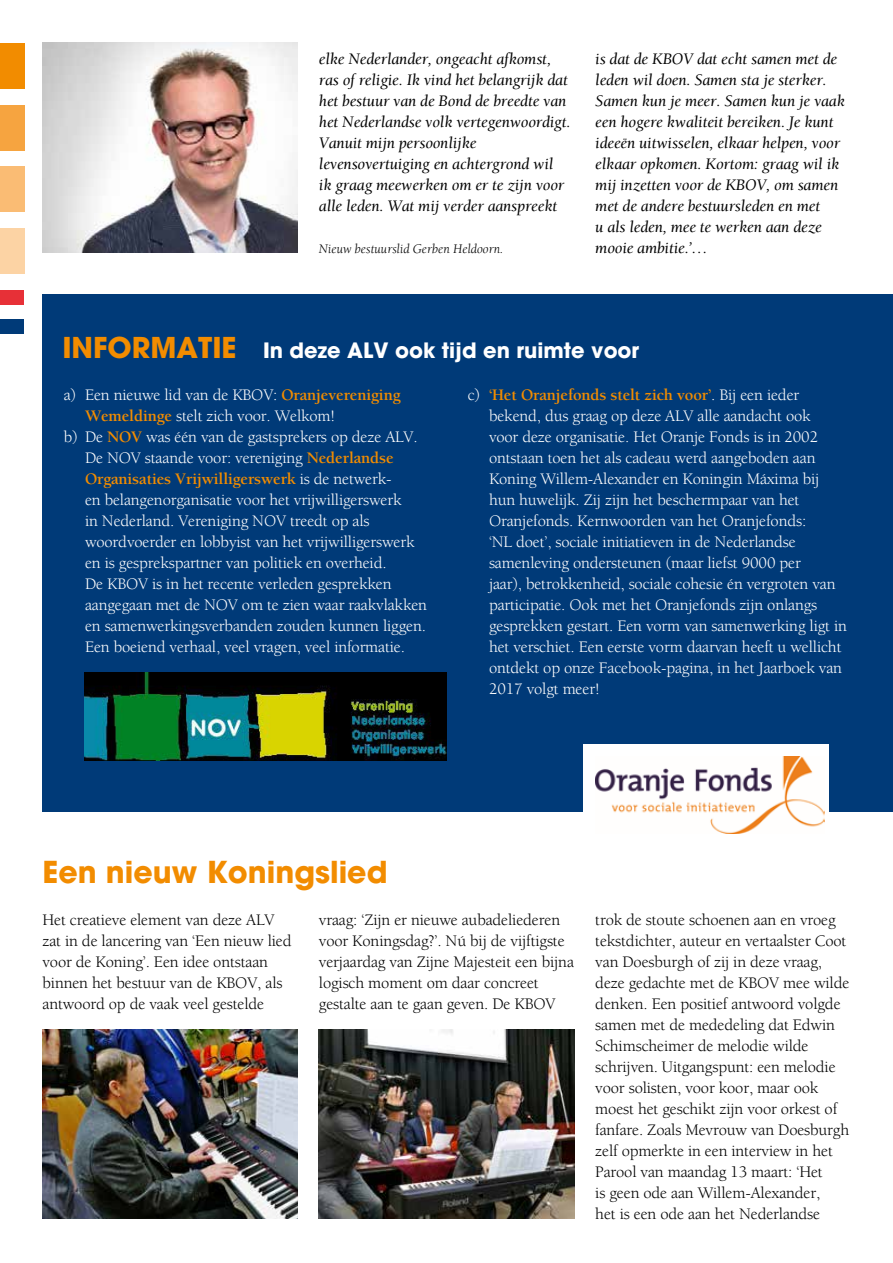
<style>
.page{position:relative;width:893px;height:1263px;background:#fff}
.page>*{position:absolute;margin:0;border:0;box-sizing:border-box;transform-origin:0 0}
.t1{font:700 30px "Avant Garde";color:#f28c00}
.t2{font:700 21px "Avant Garde";color:#fff}
.t3{font:16.5px/21px "Berkeley";letter-spacing:-.01em;color:#fff}
.t4{font:16.5px/21px "Berkeley";letter-spacing:-.01em;color:#000}
.t5{font:italic 16.5px/21px "Berkeley";letter-spacing:-.01em;color:#000}
.t6{font:700 16.5px "Berkeley";letter-spacing:-.01em;color:#f28c00}
.t7{font:italic 13.5px "Berkeley";color:#000}
.s1{font-size:28.5px;color:#f28c00}
.s2{font-weight:700;color:#f28c00}
.s3{font-weight:400;color:#fff}
</style>
<div class="page">
<div style="left:0;top:43px;width:25px;height:46px;background:#f28c00"></div>
<div style="left:0;top:105px;width:25px;height:45px;background:#f6a440"></div>
<div style="left:0;top:167px;width:25px;height:45px;background:#fabc74"></div>
<div style="left:0;top:228px;width:25px;height:46px;background:#fcd3a4"></div>
<div style="left:0;top:290px;width:24px;height:15px;background:#e73037"></div>
<div style="left:0;top:319px;width:24px;height:15px;background:#003a78"></div>
<img style="left:43px;top:43px;width:255px;height:210px">
<div style="left:43px;top:295px;width:850px;height:517px;background:#003a78"></div>
<img style="left:84px;top:673px;width:362px;height:88px">
<div style="left:583px;top:744px;width:246px;height:97px;background:#fff"></div>
<img style="left:595px;top:757px;width:229px;height:76px">
<img style="left:43px;top:1030px;width:255px;height:189px">
<img style="left:319px;top:1030px;width:255px;height:189px">
<p class="t5" style="left:319px;top:48px;width:253px">elke Nederlander, ongeacht afkomst, ras of religie. Ik vind het belangrijk dat het bestuur van de Bond de breedte van het Nederlandse volk vertegenwoordigt.<br>Vanuit mijn persoonlijke levensovertuiging en achtergrond wil<br>ik graag meewerken om er te zijn voor alle leden. Wat mij verder aanspreekt</p>
<p class="t5" style="left:595px;top:48px;width:251px">is dat de KBOV dat echt samen met de leden wil doen. Samen sta je sterker.<br>Samen kun je meer. Samen kun je vaak een hogere kwaliteit bereiken. Je kunt ideeën uitwisselen, elkaar helpen, voor elkaar opkomen. Kortom: graag wil ik mij inzetten voor de KBOV, om samen met de andere bestuursleden en met<br>u als leden, mee te werken aan deze mooie ambitie.’…</p>
<p class="t7" style="left:319px;top:241px;width:186px">Nieuw bestuurslid Gerben Heldoorn.</p>
<p class="t2" style="left:62px;top:336px;width:578px"><span class="s1">INFORMATIE</span> In deze ALV ook tijd en ruimte voor</p>
<p class="t3" style="left:64px;top:384px;width:338px">a) Een nieuwe lid van de KBOV: <span class="s2">Oranjevereniging</span></p>
<p class="t3" style="left:85px;top:405px;width:252px"><span class="s2">Wemeldinge</span> stelt zich voor. Welkom!</p>
<p class="t3" style="left:64px;top:426px;width:356px">b) De <span class="s2">NOV</span> was één van de gastsprekers op deze ALV.</p>
<p class="t3" style="left:85px;top:447px;width:310px">De NOV staande voor: vereniging <span class="s2">Nederlandse</span></p>
<p class="t6" style="left:85px;top:470px;width:308px">Organisaties Vrijwilligerswerk <span class="s3">is de netwerk-</span></p>
<p class="t3" style="left:85px;top:489px;width:318px">en belangenorganisatie voor het vrijwilligerswerk</p>
<p class="t3" style="left:85px;top:510px;width:286px">in Nederland. Vereniging NOV treedt op als</p>
<p class="t3" style="left:85px;top:531px;width:331px">woordvoerder en lobbyist van het vrijwilligerswerk</p>
<p class="t3" style="left:85px;top:552px;width:303px">en is gesprekspartner van politiek en overheid.</p>
<p class="t3" style="left:85px;top:573px;width:308px">De KBOV is in het recente verleden gesprekken</p>
<p class="t3" style="left:85px;top:594px;width:344px">aangegaan met de NOV om te zien waar raakvlakken</p>
<p class="t3" style="left:85px;top:615px;width:343px">en samenwerkingsverbanden zouden kunnen liggen.</p>
<p class="t3" style="left:85px;top:636px;width:322px">Een boeiend verhaal, veel vragen, veel informatie.</p>
<p class="t3" style="left:489px;top:384px;width:360px;text-indent:-21px">c) <span class="s2">‘Het Oranjefonds stelt zich voor’</span>. Bij een ieder bekend, dus graag op deze ALV alle aandacht ook<br>voor deze organisatie. Het Oranje Fonds is in 2002 ontstaan toen het als cadeau werd aangeboden aan Koning Willem-Alexander en Koningin Máxima bij hun huwelijk. Zij zijn het beschermpaar van het Oranjefonds. Kernwoorden van het Oranjefonds:<br>‘NL doet’, sociale initiatieven in de Nederlandse samenleving ondersteunen (maar liefst 9000 per<br>jaar), betrokkenheid, sociale cohesie én vergroten van participatie. Ook met het Oranjefonds zijn onlangs gesprekken gestart. Een vorm van samenwerking ligt in het verschiet. Een eerste vorm daarvan heeft u wellicht ontdekt op onze Facebook-pagina, in het Jaarboek van 2017 volgt meer!</p>
<h1 class="t1" style="left:43px;top:852px;width:347px">Een nieuw Koningslied</h1>
<p class="t4" style="left:43px;top:909px;width:251px">Het creatieve element van deze ALV zat in de lancering van ‘Een nieuw lied voor de Koning’. Een idee ontstaan binnen het bestuur van de KBOV, als antwoord op de vaak veel gestelde</p>
<p class="t4" style="left:319px;top:909px;width:257px">vraag: ‘Zijn er nieuwe aubadeliederen voor Koningsdag?’. Nú bij de vijftigste verjaardag van Zijne Majesteit een bijna logisch moment om daar concreet gestalte aan te gaan geven. De KBOV</p>
<p class="t4" style="left:595px;top:909px;width:256px">trok de stoute schoenen aan en vroeg tekstdichter, auteur en vertaalster Coot van Doesburgh of zij in deze vraag, deze gedachte met de KBOV mee wilde denken. Een positief antwoord volgde samen met de mededeling dat Edwin Schimscheimer de melodie wilde schrijven. Uitgangspunt: een melodie voor solisten, voor koor, maar ook moest het geschikt zijn voor orkest of fanfare. Zoals Mevrouw van Doesburgh zelf opmerkte in een interview in het Parool van maandag 13 maart: ‘Het<br>is geen ode aan Willem-Alexander,<br>het is een ode aan het Nederlandse</p>
</div>
